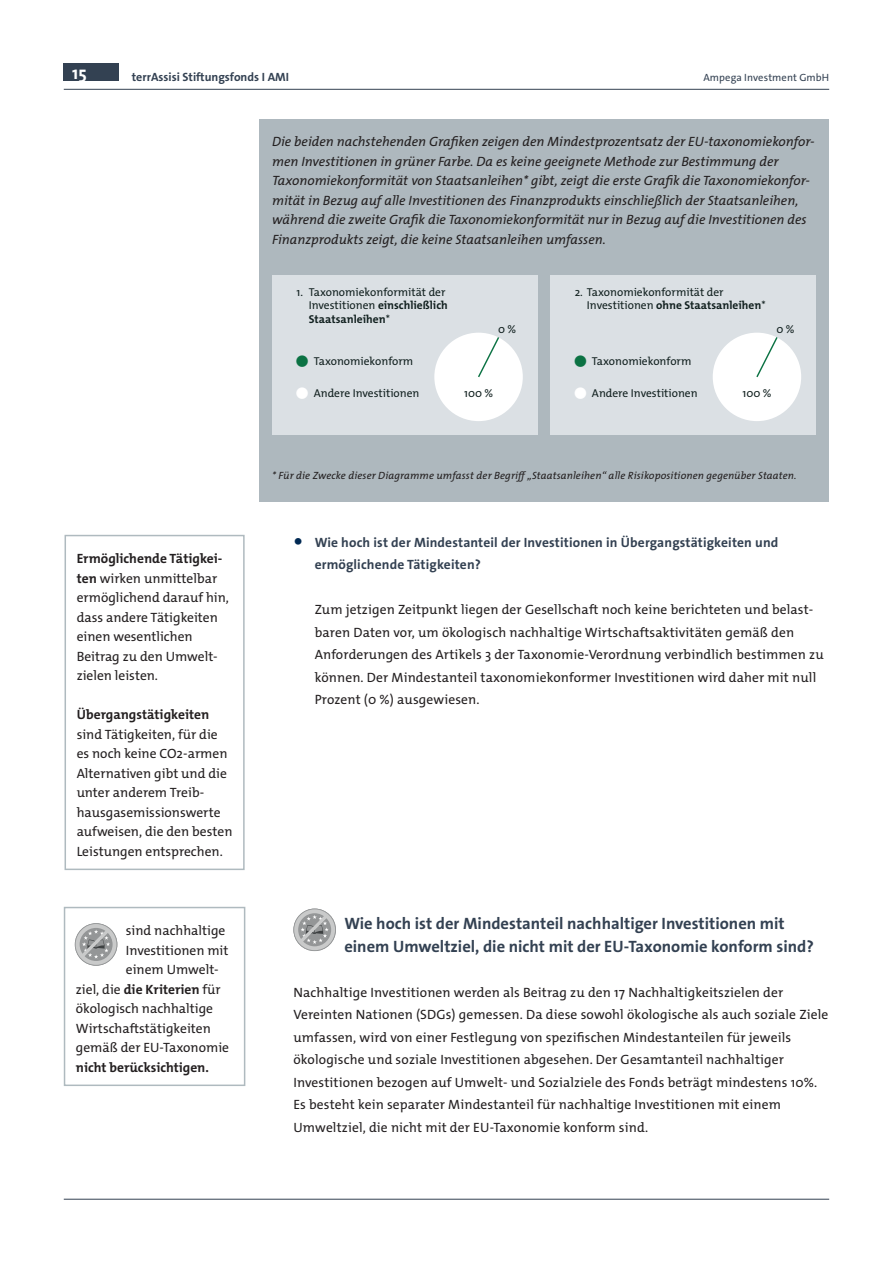
<style>
.page{position:relative;width:893px;height:1263px;background:#fff}
.page>*{position:absolute;margin:0;border:0;box-sizing:border-box;transform-origin:0 0}
.t1{font:18px "The Sans HP7 Bld";color:#fff}
.t2{font:16.5px/22.5px "The Sans HP7 Bld";color:#334152}
.t3{font:13.5px/19.5px "The Mix HP5 Plain";letter-spacing:.01em;color:#231f20}
.t4{font:13.5px/19.5px "The Mix HP5 Plain IT";color:#231f20}
.t5{font:13.5px/22.5px "The Sans HP7 Bld";letter-spacing:.01em;color:#334152}
.t6{font:13.5px "The Mix HP7 Bld";color:#231f20}
.t7{font:12px "The Sans HP7 Bld";color:#334152}
.t8{font:11.4px "The Mix HP5 Plain";color:#11201f}
.t9{font:11.4px/13.8px "The Mix HP7 Bld";color:#11201f}
.t10{font:10.5px "The Mix HP5 Plain IT";letter-spacing:.01em;color:#231f20}
.t11{font:10.5px "The Sans HP5 Plain";letter-spacing:.01em;color:#334152}
.s1{font-family:"The Mix HP5 Plain"}
.s2{font-family:"The Mix HP7 Bld"}
.s3{font-family:"The Mix HP7 Bld";font-size:22.5px;color:#002953}
</style>
<div class="page">
<hr style="left:64px;top:89px;width:765px;height:1px;background:#334152">
<div style="left:64px;top:64px;width:55px;height:17px;background:#334152"></div>
<hr style="left:64px;top:1199px;width:765px;height:1px;background:#334152">
<div style="left:259px;top:119px;width:570px;height:383px;background:#aeb8be"></div>
<div style="left:550px;top:275px;width:266px;height:159px;background:#dbe0e4"></div>
<div style="left:272px;top:275px;width:266px;height:159px;background:#dbe0e4"></div>
<div style="left:434px;top:333px;width:89px;height:88px;background:#fff;border-radius:44px"></div>
<svg style="left:478px;top:335px;width:21px;height:43px"></svg>
<div style="left:713px;top:333px;width:88px;height:88px;background:#fff;border-radius:44px"></div>
<svg style="left:756px;top:335px;width:23px;height:43px"></svg>
<svg style="left:293px;top:908px;width:43px;height:43px"></svg>
<svg style="left:63px;top:906px;width:183px;height:180px"></svg>
<div style="left:65px;top:535px;width:180px;height:335px;border:2px solid #afbabf"></div>
<h1 class="t1" style="left:72px;top:61px;width:16px">15</h1>
<p class="t7" style="left:132px;top:69px;width:159px">terrAssisi Stiftungsfonds I AMI</p>
<p class="t11" style="left:703px;top:70px;width:127px">Ampega Investment GmbH</p>
<p class="t4" style="left:272px;top:132px;width:544px">Die beiden nachstehenden Grafiken zeigen den Mindestprozentsatz der EU-taxonomiekonfor&shy;men Investitionen in grüner Farbe. Da es keine geeignete Methode zur Bestimmung der Taxonomiekonformität von Staatsanleihen* gibt, zeigt die erste Grafik die Taxonomiekonfor&shy;mität in Bezug auf alle Investitionen des Finanzprodukts einschließlich der Staatsanleihen, während die zweite Grafik die Taxonomiekonformität nur in Bezug auf die Investitionen des Finanzprodukts zeigt, die keine Staatsanleihen umfassen.</p>
<p class="t8" style="left:297px;top:284px;width:150px">1. Taxonomiekonformität der</p>
<p class="t9" style="left:309px;top:299px;width:141px"><span class="s1">Investitionen</span> einschließlich<br>Staatsanleihen<span class="s1">*</span></p>
<p class="t8" style="left:314px;top:354px;width:101px">Taxonomiekonform</p>
<p class="t8" style="left:314px;top:385px;width:107px">Andere Investitionen</p>
<p class="t8" style="left:498px;top:322px;width:19px">0 %</p>
<p class="t8" style="left:575px;top:284px;width:150px">2. Taxonomiekonformität der</p>
<p class="t9" style="left:587px;top:299px;width:180px"><span class="s1">Investitionen</span> ohne Staatsanleihen<span class="s1">*</span></p>
<p class="t8" style="left:592px;top:354px;width:101px">Taxonomiekonform</p>
<p class="t8" style="left:777px;top:322px;width:19px">0 %</p>
<p class="t8" style="left:464px;top:385px;width:30px">100 %</p>
<p class="t8" style="left:592px;top:386px;width:107px">Andere Investitionen</p>
<p class="t8" style="left:742px;top:385px;width:30px">100 %</p>
<p class="t6" style="left:77px;top:550px;width:147px">Ermöglichende Tätigkei-</p>
<p class="t3" style="left:77px;top:569px;width:154px"><span class="s2">ten</span> wirken unmittelbar ermöglichend darauf hin, dass andere Tätigkeiten einen wesentlichen<br>Beitrag zu den Umwelt&shy;zielen leisten.</p>
<p class="t6" style="left:77px;top:706px;width:134px">Übergangstätigkeiten</p>
<p class="t3" style="left:77px;top:724px;width:157px">sind Tätigkeiten, für die es noch keine CO2-armen<br>Alternativen gibt und die unter anderem Treib&shy;hausgasemissionswerte aufweisen, die den besten<br>Leistungen entsprechen.</p>
<p class="t3" style="left:126px;top:921px;width:104px">sind nachhaltige<br>Investitionen mit einem Umwelt-</p>
<p class="t6" style="left:76px;top:980px;width:146px"><span class="s1">ziel, die</span> die Kriterien <span class="s1">für</span></p>
<p class="t3" style="left:76px;top:999px;width:155px">ökologisch nachhaltige<br>Wirtschaftstätigkeiten gemäß der EU-Taxonomie</p>
<p class="t6" style="left:76px;top:1058px;width:134px">nicht berücksichtigen.</p>
<p class="t10" style="left:272px;top:469px;width:526px">* Für die Zwecke dieser Diagramme umfasst der Begriff „Staatsanleihen“ alle Risikopositionen gegenüber Staaten.</p>
<p class="t5" style="left:315px;top:531px;width:465px;text-indent:-21px"><span class="s3">•</span> Wie hoch ist der Mindestanteil der Investitionen in Übergangstätigkeiten und ermöglichende Tätigkeiten?</p>
<p class="t3" style="left:315px;top:598px;width:510px;line-height:22.5px">Zum jetzigen Zeitpunkt liegen der Gesellschaft noch keine berichteten und belast&shy;baren Daten vor, um ökologisch nachhaltige Wirtschaftsaktivitäten gemäß den Anforderungen des Artikels 3 der Taxonomie-Verordnung verbindlich bestimmen zu können. Der Mindestanteil taxonomiekonformer Investitionen wird daher mit null Prozent (0 %) ausgewiesen.</p>
<p class="t2" style="left:344px;top:912px;width:471px">Wie hoch ist der Mindestanteil nachhaltiger Investitionen mit einem Umweltziel, die nicht mit der EU-Taxonomie konform sind?</p>
<p class="t3" style="left:293px;top:981px;width:536px;line-height:22.5px">Nachhaltige Investitionen werden als Beitrag zu den 17 Nachhaltigkeitszielen der Vereinten Nationen (SDGs) gemessen. Da diese sowohl ökologische als auch soziale Ziele umfassen, wird von einer Festlegung von spezifischen Mindestanteilen für jeweils ökologische und soziale Investitionen abgesehen. Der Gesamtanteil nachhaltiger Investitionen bezogen auf Umwelt- und Sozialziele des Fonds beträgt mindestens 10%.<br>Es besteht kein separater Mindestanteil für nachhaltige Investitionen mit einem Umweltziel, die nicht mit der EU-Taxonomie konform sind.</p>
</div>
